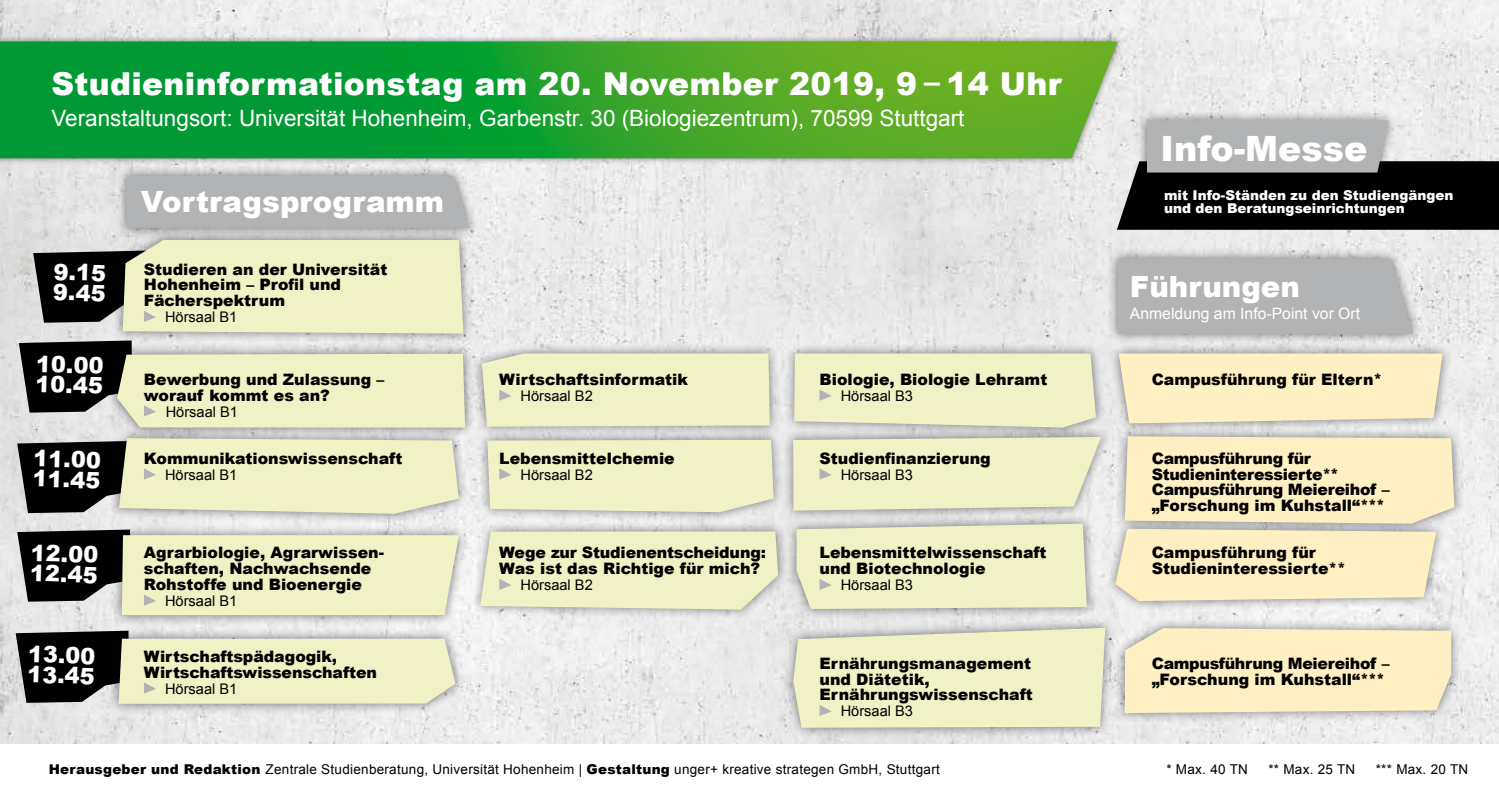
<style>
.page{position:relative;width:1499px;height:798px;background:#fff}
.page>*{position:absolute;margin:0;border:0;box-sizing:border-box;transform-origin:0 0}
.t1{font:900 34.88px "Arial";color:#fff}
.t2{font:900 31.5px "Arial";letter-spacing:.01em;color:#fff}
.t3{font:900 29.25px "Arial";color:#fff}
.t4{font:22.5px "Arial";color:#fff}
.t5{font:900 22.5px/20.2px "Arial";color:#fff}
.t6{font:900 15.75px/15.8px "Arial";color:#000}
.t7{font:900 15.75px/15.8px "Arial";letter-spacing:-.02em;color:#000}
.t8{font:15.75px "Arial";color:#fff}
.t9{font:14.62px "Arial";color:#000}
.t10{font:13.5px "Arial";letter-spacing:.02em;color:#000}
.t11{font:900 13.5px/13.5px "Arial";color:#fff}
.s1{font-weight:900}
</style>
<div class="page">
<img style="left:0;top:0;width:1499px;height:742px">
<div style="left:1107px;top:247px;width:316px;height:97px;background:#000;opacity:.5"></div>
<div style="left:1118px;top:258px;width:295px;height:76px;background:#b1b3b4"></div>
<div style="left:112px;top:229px;width:362px;height:115px;background:#000;opacity:.5"></div>
<div style="left:1114px;top:617px;width:348px;height:106px;background:#000;opacity:.5"></div>
<div style="left:1125px;top:628px;width:326px;height:84px;background:#fff0c3"></div>
<div style="left:1105px;top:518px;width:341px;height:93px;background:#000;opacity:.5"></div>
<div style="left:783px;top:617px;width:333px;height:121px;background:#000;opacity:.5"></div>
<div style="left:477px;top:428px;width:307px;height:94px;background:#000;opacity:.5"></div>
<div style="left:470px;top:520px;width:318px;height:100px;background:#000;opacity:.5"></div>
<div style="left:472px;top:342px;width:308px;height:95px;background:#000;opacity:.5"></div>
<div style="left:112px;top:524px;width:357px;height:101px;background:#000;opacity:.5"></div>
<div style="left:109px;top:427px;width:360px;height:97px;background:#000;opacity:.5"></div>
<div style="left:1114px;top:425px;width:350px;height:108px;background:#000;opacity:.5"></div>
<svg style="left:1115px;top:436px;width:339px;height:164px"></svg>
<div style="left:108px;top:627px;width:358px;height:87px;background:#000;opacity:.5"></div>
<div style="left:0;top:34px;width:1124px;height:131px;background:#000;opacity:.5"></div>
<svg style="left:0;top:41px;width:1118px;height:117px"></svg>
<div style="left:782px;top:426px;width:329px;height:95px;background:#000;opacity:.5"></div>
<div style="left:1108px;top:342px;width:345px;height:92px;background:#000;opacity:.5"></div>
<svg style="left:1119px;top:353px;width:324px;height:70px"></svg>
<div style="left:785px;top:513px;width:312px;height:106px;background:#000;opacity:.5"></div>
<div style="left:784px;top:342px;width:322px;height:96px;background:#000;opacity:.5"></div>
<svg style="left:33px;top:240px;width:430px;height:93px"></svg>
<svg style="left:19px;top:340px;width:446px;height:87px"></svg>
<svg style="left:17px;top:438px;width:442px;height:75px"></svg>
<svg style="left:17px;top:529px;width:442px;height:86px"></svg>
<svg style="left:16px;top:630px;width:439px;height:73px"></svg>
<div style="left:482px;top:353px;width:288px;height:73px;background:#f0f2c6"></div>
<svg style="left:487px;top:439px;width:287px;height:73px"></svg>
<svg style="left:480px;top:531px;width:298px;height:78px"></svg>
<svg style="left:794px;top:353px;width:302px;height:74px"></svg>
<svg style="left:793px;top:437px;width:308px;height:73px"></svg>
<svg style="left:796px;top:523px;width:291px;height:85px"></svg>
<svg style="left:793px;top:627px;width:312px;height:100px"></svg>
<div style="left:1136px;top:109px;width:262px;height:74px;background:#000;opacity:.5"></div>
<svg style="left:1117px;top:120px;width:382px;height:110px"></svg>
<div style="left:115px;top:164px;width:364px;height:74px;background:#000;opacity:.5"></div>
<div style="left:126px;top:175px;width:343px;height:53px;background:#b1b3b4"></div>
<h2 class="t2" style="left:51px;top:60px;width:1012px">Studieninformationstag am 20. November 2019, 9 – 14 Uhr</h2>
<h3 class="t4" style="left:51px;top:103px;width:914px">Veranstaltungsort: Universität Hohenheim, Garbenstr. 30 (Biologiezentrum), 70599 Stuttgart</h3>
<h3 class="t5" style="left:54px;top:261px;width:54px;rotate:2deg">9.15<br>9.45</h3>
<h3 class="t5" style="left:37px;top:352px;width:69px;rotate:2deg">10.00<br>10.45</h3>
<h3 class="t5" style="left:34px;top:447px;width:69px;rotate:2deg">11.00<br>11.45</h3>
<h3 class="t5" style="left:31px;top:541px;width:69px;rotate:2deg">12.00<br>12.45</h3>
<h3 class="t5" style="left:28px;top:642px;width:69px;rotate:2deg">13.00<br>13.45</h3>
<h3 class="t3" style="left:141px;top:180px;width:305px">Vortragsprogramm</h3>
<p class="t6" style="left:144px;top:260px;width:245px">Studieren an der Universität<br>Hohenheim – Profil und<br>Fächerspektrum</p>
<p class="t9" style="left:165px;top:307px;width:74px">Hörsaal B1</p>
<p class="t6" style="left:144px;top:371px;width:242px">Bewerbung und Zulassung – worauf kommt es an?</p>
<p class="t9" style="left:166px;top:401px;width:74px">Hörsaal B1</p>
<p class="t6" style="left:144px;top:449px;width:260px">Kommunikationswissenschaft</p>
<p class="t9" style="left:165px;top:464px;width:74px">Hörsaal B1</p>
<p class="t6" style="left:144px;top:544px;width:241px">Agrarbiologie, Agrarwissen&shy;schaften, Nachwachsende<br>Rohstoffe und Bioenergie</p>
<p class="t9" style="left:165px;top:590px;width:74px">Hörsaal B1</p>
<p class="t6" style="left:144px;top:647px;width:234px">Wirtschaftspädagogik,<br>Wirtschaftswissenschaften</p>
<p class="t9" style="left:165px;top:678px;width:74px">Hörsaal B1</p>
<p class="t6" style="left:499px;top:371px;width:190px">Wirtschaftsinformatik</p>
<p class="t9" style="left:520px;top:386px;width:74px">Hörsaal B2</p>
<p class="t6" style="left:819px;top:371px;width:229px">Biologie, Biologie Lehramt</p>
<p class="t9" style="left:841px;top:386px;width:74px">Hörsaal B3</p>
<p class="t6" style="left:499px;top:449px;width:177px">Lebensmittelchemie</p>
<p class="t9" style="left:520px;top:464px;width:74px">Hörsaal B2</p>
<p class="t6" style="left:819px;top:449px;width:173px">Studienfinanzierung</p>
<p class="t9" style="left:841px;top:464px;width:74px">Hörsaal B3</p>
<p class="t6" style="left:499px;top:544px;width:268px">Wege zur Studienentscheidung:<br>Was ist das Richtige für mich?</p>
<p class="t9" style="left:520px;top:575px;width:74px">Hörsaal B2</p>
<p class="t6" style="left:819px;top:544px;width:229px">Lebensmittelwissenschaft und Biotechnologie</p>
<p class="t9" style="left:841px;top:575px;width:74px">Hörsaal B3</p>
<p class="t6" style="left:819px;top:654px;width:215px">Ernährungsmanagement und Diätetik,<br>Ernährungswissenschaft</p>
<p class="t9" style="left:841px;top:701px;width:74px">Hörsaal B3</p>
<h1 class="t1" style="left:1160px;top:123px;width:208px">Info-Messe</h1>
<p class="t11" style="left:1164px;top:187px;width:291px">mit Info-Ständen zu den Studiengängen und den Beratungseinrichtungen</p>
<h3 class="t3" style="left:1130px;top:265px;width:172px">Führungen</h3>
<p class="t8" style="left:1130px;top:303px;width:232px">Anmeldung am Info-Point vor Ort</p>
<p class="t6" style="left:1152px;top:371px;width:232px">Campusführung für Eltern*</p>
<p class="t7" style="left:1152px;top:449px;width:239px">Campusführung für<br>Studieninteressierte**<br>Campusführung Meiereihof – „Forschung im Kuhstall“***</p>
<p class="t6" style="left:1152px;top:544px;width:196px">Campusführung für<br>Studieninteressierte**</p>
<p class="t7" style="left:1152px;top:654px;width:239px">Campusführung Meiereihof – „Forschung im Kuhstall“***</p>
<p class="t10" style="left:49px;top:760px;width:892px"><span class="s1">Herausgeber und Redaktion</span> Zentrale Studienberatung, Universität Hohenheim | <span class="s1">Gestaltung</span> unger+ kreative strategen GmbH, Stuttgart</p>
<p class="t10" style="left:1166px;top:760px;width:83px">* Max. 40 TN</p>
<p class="t10" style="left:1268px;top:760px;width:89px">** Max. 25 TN</p>
<p class="t10" style="left:1376px;top:760px;width:94px">*** Max. 20 TN</p>
</div>
